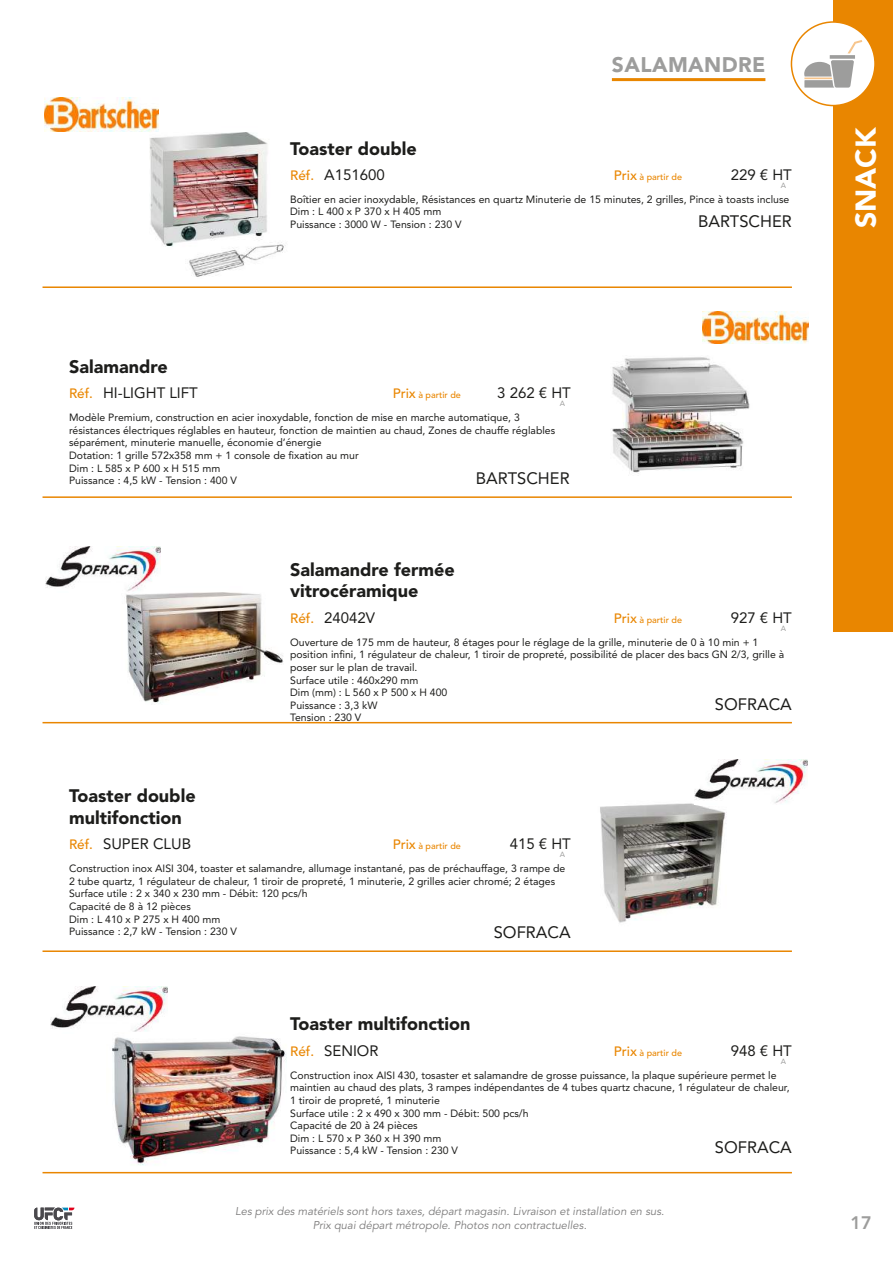
<style>
.page{position:relative;width:893px;height:1263px;background:#fff}
.page>*{position:absolute;margin:0;border:0;box-sizing:border-box;transform-origin:0 0}
.t1{font:900 28.5px "Avenir LT Std";color:#fff}
.t2{font:900 21px "Avenir LT Std";letter-spacing:.02em;color:#9d9d9c}
.t3{font:900 18px/21.6px "Avenir LT Std";color:#1d1d1b}
.t4{font:800 18px "Avenir LT Std";color:#9d9d9c}
.t5{font:16.5px "Avenir LT Std";color:#1d1d1b}
.t6{font:15px "Avenir LT Std";color:#1d1d1b}
.t7{font:italic 11.25px/13.5px "Avenir LT Std";color:#7c7b7b;text-align:center}
.t8{font:10.5px/12.6px "Avenir LT Std";color:#1d1d1b}
.t9{font:500 9px "Avenir LT Std";color:#e98600}
.t10{font:7.5px "Avenir LT Std";color:#9d9d9c}
.s1{font-weight:500;font-size:13.5px;color:#e98600}
.s2{font-size:13.5px}
</style>
<div class="page">
<div style="left:833px;top:0;width:60px;height:631px;background:#e98600"></div>
<svg style="left:34px;top:1207px;width:40px;height:22px"></svg>
<div style="left:791px;top:22px;width:84px;height:84px;background:#fff;border-radius:50%"></div>
<div style="left:791px;top:21px;width:85px;height:85px;border:2px solid #e98600;border-radius:50%"></div>
<svg style="left:804px;top:60px;width:50px;height:28px"></svg>
<svg style="left:830px;top:55px;width:25px;height:4px"></svg>
<svg style="left:848px;top:40px;width:14px;height:13px"></svg>
<img style="left:149px;top:132px;width:137px;height:145px">
<hr style="left:43px;top:286px;width:749px;height:2px;background:#e98600">
<img style="left:45px;top:97px;width:114px;height:35px">
<img style="left:126px;top:592px;width:158px;height:111px">
<hr style="left:43px;top:722px;width:749px;height:1px;background:#e98600">
<img style="left:46px;top:546px;width:114px;height:45px">
<hr style="left:43px;top:1172px;width:749px;height:1px;background:#e98600">
<img style="left:50px;top:986px;width:117px;height:46px">
<img style="left:112px;top:1036px;width:175px;height:130px">
<img style="left:611px;top:357px;width:139px;height:117px">
<hr style="left:43px;top:496px;width:749px;height:2px;background:#e98600">
<img style="left:702px;top:311px;width:106px;height:33px">
<img style="left:600px;top:803px;width:127px;height:120px">
<hr style="left:43px;top:950px;width:749px;height:2px;background:#e98600">
<img style="left:695px;top:759px;width:112px;height:45px">
<hr style="left:612px;top:78px;width:153px;height:3px;background:#e98600">
<h3 class="t3" style="left:290px;top:137px;width:128px">Toaster double</h3>
<h2 class="t2" style="left:612px;top:52px;width:155px">SALAMANDRE</h2>
<h3 class="t6" style="left:290px;top:166px;width:96px"><span class="s1">Réf.</span> A151600</h3>
<p class="t9" style="left:614px;top:172px;width:70px"><span class="s2">Prix</span> à partir de</p>
<h3 class="t6" style="left:731px;top:166px;width:63px">229 € HT</h3>
<p class="t10" style="left:781px;top:181px;width:7px">A</p>
<h3 class="t3" style="left:69px;top:356px;width:100px">Salamandre</h3>
<p class="t8" style="left:290px;top:193px;width:501px">Boîtier en acier inoxydable, Résistances en quartz Minuterie de 15 minutes, 2 grilles, Pince à toasts incluse<br>Dim : L 400 x P 370 x H 405 mm<br>Puissance : 3000 W - Tension : 230 V</p>
<h3 class="t5" style="left:698px;top:212px;width:95px">BARTSCHER</h3>
<h3 class="t6" style="left:69px;top:384px;width:130px"><span class="s1">Réf.</span> HI-LIGHT LIFT</h3>
<p class="t9" style="left:393px;top:390px;width:70px"><span class="s2">Prix</span> à partir de</p>
<h3 class="t6" style="left:497px;top:384px;width:75px">3 262 € HT</h3>
<p class="t10" style="left:560px;top:399px;width:7px">A</p>
<p class="t8" style="left:69px;top:411px;width:488px">Modèle Premium, construction en acier inoxydable, fonction de mise en marche automatique, 3 résistances électriques réglables en hauteur, fonction de maintien au chaud, Zones de chauffe réglables séparément, minuterie manuelle, économie d’énergie<br>Dotation: 1 grille 572x358 mm + 1 console de fixation au mur<br>Dim : L 585 x P 600 x H 515 mm<br>Puissance : 4,5 kW - Tension : 400 V</p>
<h3 class="t5" style="left:476px;top:468px;width:95px">BARTSCHER</h3>
<h3 class="t3" style="left:290px;top:559px;width:166px">Salamandre fermée vitrocéramique</h3>
<h3 class="t6" style="left:290px;top:609px;width:86px"><span class="s1">Réf.</span> 24042V</h3>
<p class="t9" style="left:614px;top:614px;width:70px"><span class="s2">Prix</span> à partir de</p>
<h3 class="t6" style="left:731px;top:609px;width:63px">927 € HT</h3>
<p class="t10" style="left:781px;top:624px;width:7px">A</p>
<h3 class="t3" style="left:69px;top:785px;width:128px">Toaster double multifonction</h3>
<p class="t8" style="left:290px;top:636px;width:496px">Ouverture de 175 mm de hauteur, 8 étages pour le réglage de la grille, minuterie de 0 à 10 min + 1 position infini, 1 régulateur de chaleur, 1 tiroir de propreté, possibilité de placer des bacs GN 2/3, grille à poser sur le plan de travail.<br>Surface utile : 460x290 mm<br>Dim (mm) : L 560 x P 500 x H 400<br>Puissance : 3,3 kW<br>Tension : 230 V</p>
<h3 class="t5" style="left:715px;top:694px;width:79px">SOFRACA</h3>
<h3 class="t6" style="left:69px;top:835px;width:124px"><span class="s1">Réf.</span> SUPER CLUB</h3>
<p class="t9" style="left:393px;top:841px;width:70px"><span class="s2">Prix</span> à partir de</p>
<h3 class="t6" style="left:510px;top:835px;width:63px">415 € HT</h3>
<p class="t10" style="left:560px;top:850px;width:7px">A</p>
<p class="t8" style="left:69px;top:862px;width:498px">Construction inox AISI 304, toaster et salamandre, allumage instantané, pas de préchauffage, 3 rampe de 2 tube quartz, 1 régulateur de chaleur, 1 tiroir de propreté, 1 minuterie, 2 grilles acier chromé; 2 étages Surface utile : 2 x 340 x 230 mm - Débit: 120 pcs/h<br>Capacité de 8 à 12 pièces<br>Dim : L 410 x P 275 x H 400 mm<br>Puissance : 2,7 kW - Tension : 230 V</p>
<h3 class="t5" style="left:494px;top:923px;width:79px">SOFRACA</h3>
<h3 class="t3" style="left:290px;top:1013px;width:182px">Toaster multifonction</h3>
<h3 class="t6" style="left:290px;top:1042px;width:90px"><span class="s1">Réf.</span> SENIOR</h3>
<p class="t9" style="left:614px;top:1047px;width:70px"><span class="s2">Prix</span> à partir de</p>
<h3 class="t6" style="left:731px;top:1042px;width:63px">948 € HT</h3>
<p class="t10" style="left:781px;top:1057px;width:7px">A</p>
<p class="t8" style="left:290px;top:1069px;width:501px">Construction inox AISI 430, tosaster et salamandre de grosse puissance, la plaque supérieure permet le maintien au chaud des plats, 3 rampes indépendantes de 4 tubes quartz chacune, 1 régulateur de chaleur, 1 tiroir de propreté, 1 minuterie<br>Surface utile : 2 x 490 x 300 mm - Débit: 500 pcs/h<br>Capacité de 20 à 24 pièces<br>Dim : L 570 x P 360 x H 390 mm<br>Puissance : 5,4 kW - Tension : 230 V</p>
<h3 class="t5" style="left:715px;top:1138px;width:79px">SOFRACA</h3>
<p class="t7" style="left:235px;top:1205px;width:431px">Les prix des matériels sont hors taxes, départ magasin. Livraison et installation en sus.<br>Prix quai départ métropole. Photos non contractuelles.</p>
<h1 class="t1" style="left:849px;top:228px;width:103px;rotate:-90deg">SNACK</h1>
<h3 class="t4" style="left:850px;top:1212px;width:23px">17</h3>
</div>
